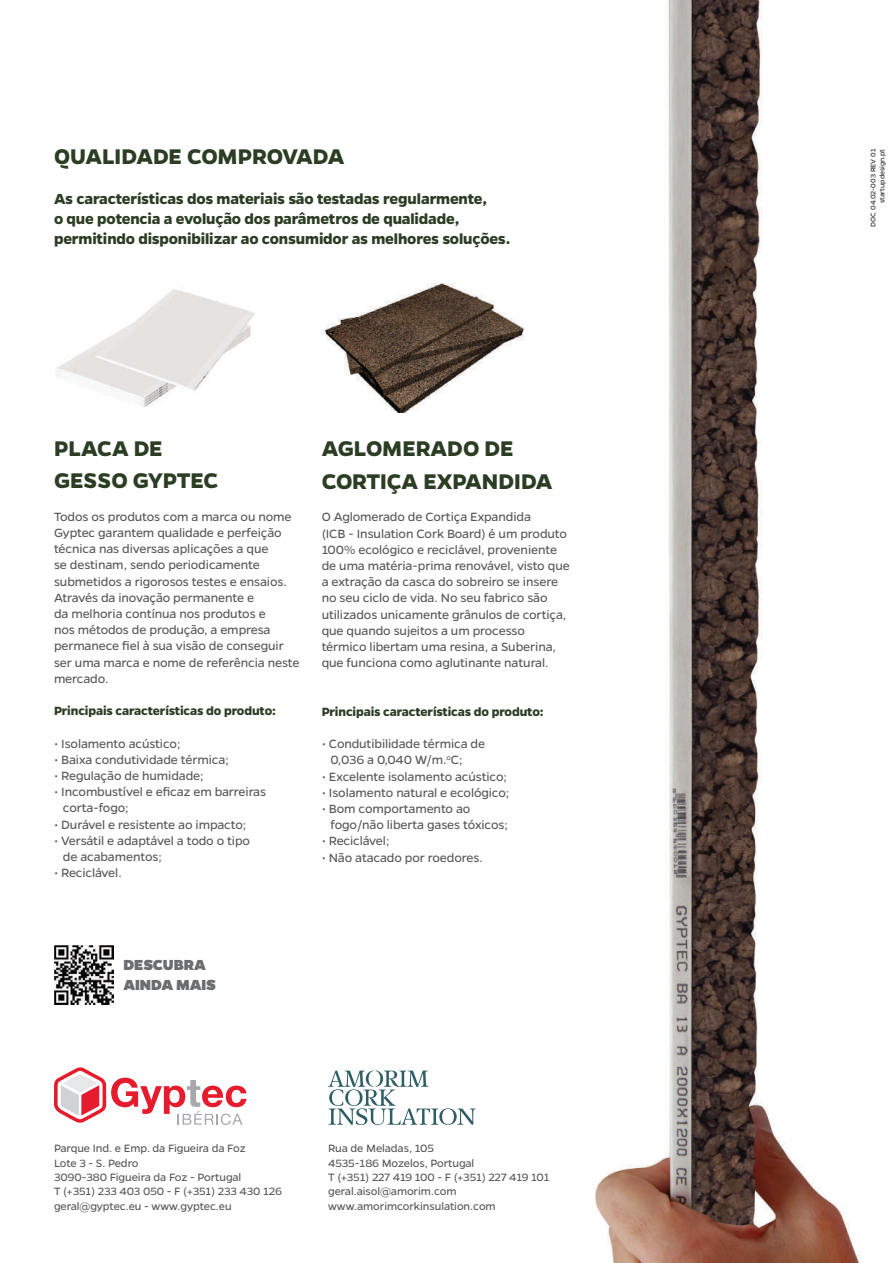
<style>
.page{position:relative;width:893px;height:1263px;background:#fff}
.page>*{position:absolute;margin:0;border:0;box-sizing:border-box;transform-origin:0 0}
.t1{font:700 24px/32.4px "Gentona";letter-spacing:-.005em;color:#2b3d23}
.t2{font:700 16.5px/19.8px "Gentona";letter-spacing:-.01em;color:#2b3d23}
.t3{font:800 16.5px/19.8px "Gentona";letter-spacing:-.005em;color:#6c6d70}
.t4{font:13.5px/16.2px "Gentona";letter-spacing:-.01em;color:#57585a}
.t5{font:700 13.5px "Gentona";letter-spacing:-.01em;color:#2b3d23}
.t6{font:12px/14.4px "Gentona";letter-spacing:-.01em;color:#57585a}
.t7{font:7.5px/9px "Gentona";letter-spacing:.005em;color:#231f20;text-align:right}
</style>
<div class="page">
<svg style="left:54px;top:1067px;width:193px;height:58px"></svg>
<img style="left:56px;top:289px;width:199px;height:118px">
<img style="left:322px;top:283px;width:202px;height:130px">
<img style="left:54px;top:945px;width:59px;height:60px">
<img style="left:596px;top:0;width:265px;height:1263px">
<svg style="left:328px;top:1070px;width:148px;height:55px"></svg>
<h1 class="t1" style="left:54px;top:140px;width:292px">QUALIDADE COMPROVADA</h1>
<p class="t2" style="left:54px;top:189px;width:458px">As características dos materiais são testadas regularmente,<br>o que potencia a evolução dos parâmetros de qualidade, permitindo disponibilizar ao consumidor as melhores soluções.</p>
<h1 class="t1" style="left:54px;top:432px;width:166px">PLACA DE<br>GESSO GYPTEC</h1>
<p class="t4" style="left:54px;top:508px;width:247px">Todos os produtos com a marca ou nome Gyptec garantem qualidade e perfeição técnica nas diversas aplicações a que<br>se destinam, sendo periodicamente submetidos a rigorosos testes e ensaios.<br>Através da inovação permanente e<br>da melhoria contínua nos produtos e<br>nos métodos de produção, a empresa permanece fiel à sua visão de conseguir ser uma marca e nome de referência neste mercado.</p>
<p class="t5" style="left:54px;top:703px;width:223px">Principais características do produto:</p>
<p class="t4" style="left:54px;top:735px;width:128px">• Isolamento acústico;</p>
<p class="t4" style="left:54px;top:751px;width:176px">• Baixa condutividade térmica;</p>
<p class="t4" style="left:54px;top:767px;width:151px">• Regulação de humidade;</p>
<p class="t4" style="left:63px;top:784px;width:205px;text-indent:-9px">• Incombustível e eficaz em barreiras corta-fogo;</p>
<p class="t4" style="left:54px;top:816px;width:194px">• Durável e resistente ao impacto;</p>
<p class="t4" style="left:63px;top:832px;width:189px;text-indent:-9px">• Versátil e adaptável a todo o tipo de acabamentos;</p>
<p class="t4" style="left:54px;top:865px;width:69px">• Reciclável.</p>
<h1 class="t1" style="left:322px;top:431px;width:232px;line-height:33px">AGLOMERADO DE<br>CORTIÇA EXPANDIDA</h1>
<p class="t4" style="left:322px;top:509px;width:250px">O Aglomerado de Cortiça Expandida<br>(ICB - Insulation Cork Board) é um produto 100% ecológico e reciclável, proveniente de uma matéria-prima renovável, visto que a extração da casca do sobreiro se insere no seu ciclo de vida. No seu fabrico são utilizados unicamente grânulos de cortiça, que quando sujeitos a um processo térmico libertam uma resina, a Suberina, que funciona como aglutinante natural.</p>
<p class="t5" style="left:322px;top:704px;width:223px">Principais características do produto:</p>
<p class="t4" style="left:331px;top:736px;width:156px;text-indent:-9px">• Condutibilidade térmica de<br>0,036 a 0,040 W/m.<sup>o</sup>C;</p>
<p class="t4" style="left:322px;top:768px;width:187px">• Excelente isolamento acústico;</p>
<p class="t4" style="left:322px;top:784px;width:189px">• Isolamento natural e ecológico;</p>
<p class="t4" style="left:331px;top:800px;width:179px;text-indent:-9px">• Bom comportamento ao fogo/não liberta gases tóxicos;</p>
<p class="t4" style="left:322px;top:833px;width:69px">• Reciclável;</p>
<p class="t4" style="left:322px;top:849px;width:163px">• Não atacado por roedores.</p>
<p class="t3" style="left:123px;top:954px;width:94px">DESCUBRA<br>AINDA MAIS</p>
<p class="t6" style="left:54px;top:1141px;width:229px">Parque Ind. e Emp. da Figueira da Foz<br>Lote 3 - S. Pedro<br>3090-380 Figueira da Foz - Portugal<br>T (+351) 233 403 050 - F (+351) 233 430 126 geral@gyptec.eu - www.gyptec.eu</p>
<p class="t6" style="left:328px;top:1141px;width:223px">Rua de Meladas, 105<br>4535-186 Mozelos, Portugal<br>T (+351) 227 419 100 - F (+351) 227 419 101 geral.aisol@amorim.com www.amorimcorkinsulation.com</p>
<p class="t7" style="left:869px;top:227px;width:79px;rotate:-90deg">DOC 04.02-003 REV 01 startupdesign.pt</p>
</div>
